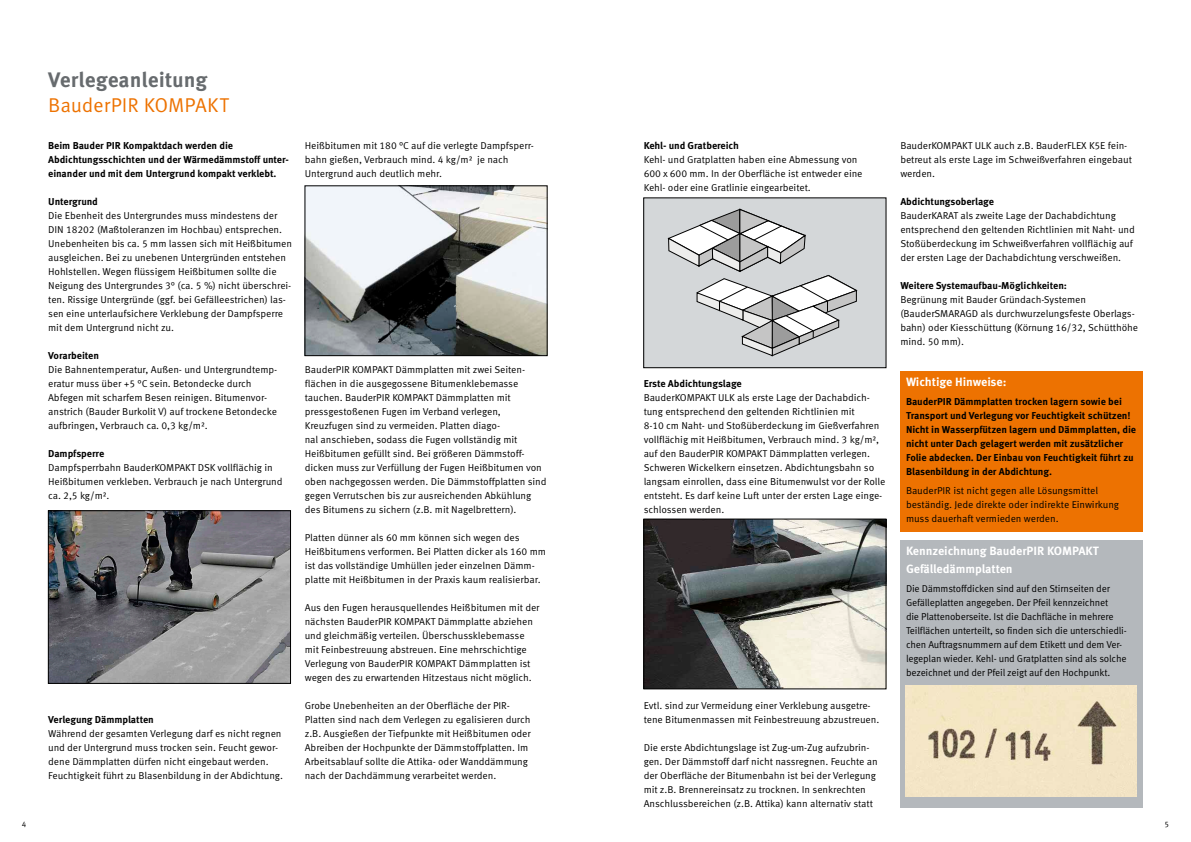
<style>
.page{position:relative;width:1191px;height:842px;background:#fff}
.page>*{position:absolute;margin:0;border:0;box-sizing:border-box;transform-origin:0 0}
.t1{font:700 21px "Meta Correspondence Pro";color:#676b6e}
.t2{font:20px "Meta Correspondence Pro";letter-spacing:-.005em;color:#ed7201}
.t3{font:700 12px/18px "Meta Correspondence Pro";letter-spacing:-.01em;color:#fff}
.t4{font:10px/14px "Meta Correspondence Pro";letter-spacing:-.01em;color:#000}
.t5{font:700 10px/14px "Meta Correspondence Pro";letter-spacing:-.01em;color:#000}
.t6{font:8px "Meta Correspondence Pro";color:#000}
</style>
<div class="page">
<img style="left:645px;top:521px;width:239px;height:166px">
<div style="left:643px;top:519px;width:243px;height:170px;border:1px solid #000"></div>
<img style="left:307px;top:188px;width:238px;height:166px">
<div style="left:305px;top:186px;width:242px;height:170px;border:1px solid #000"></div>
<div style="left:643px;top:198px;width:243px;height:170px;background:#d4d7d9"></div>
<svg style="left:668px;top:209px;width:189px;height:147px"></svg>
<div style="left:643px;top:198px;width:243px;height:170px;border:1px solid #000"></div>
<div style="left:900px;top:540px;width:242px;height:268px;background:#b4b8bc"></div>
<img style="left:905px;top:686px;width:231px;height:110px">
<div style="left:900px;top:371px;width:242px;height:160px;background:#ed7201"></div>
<img style="left:50px;top:513px;width:239px;height:168px">
<div style="left:48px;top:511px;width:243px;height:172px;border:1px solid #000"></div>
<h1 class="t1" style="left:48px;top:63px;width:161px">Verlegeanleitung</h1>
<h2 class="t2" style="left:48px;top:90px;width:182px">BauderPIR KOMPAKT</h2>
<p class="t5" style="left:48px;top:138px;width:242px">Beim Bauder PIR Kompaktdach werden die<br>Abdichtungsschichten und der Wärmedämmstoff unter&shy;einander und mit dem Untergrund kompakt verklebt.</p>
<p class="t5" style="left:48px;top:194px;width:51px">Untergrund</p>
<p class="t4" style="left:48px;top:208px;width:245px">Die Ebenheit des Untergrundes muss mindestens der DIN 18202 (Maßtoleranzen im Hochbau) entsprechen.<br>Unebenheiten bis ca. 5 mm lassen sich mit Heißbitumen ausgleichen. Bei zu unebenen Untergründen entstehen Hohlstellen. Wegen flüssigem Heißbitumen sollte die Neigung des Untergrundes 3° (ca. 5 %) nicht überschrei&shy;ten. Rissige Untergründe (ggf. bei Gefälleestrichen) las&shy;sen eine unterlaufsichere Verklebung der Dampfsperre mit dem Untergrund nicht zu.</p>
<p class="t5" style="left:48px;top:348px;width:52px">Vorarbeiten</p>
<p class="t4" style="left:48px;top:362px;width:231px">Die Bahnentemperatur, Außen- und Untergrundtemp&shy;eratur muss über +5 °C sein. Betondecke durch Abfegen mit scharfem Besen reinigen. Bitumenvor&shy;anstrich (Bauder Burkolit V) auf trockene Betondecke aufbringen, Verbrauch ca. 0,3 kg/m².</p>
<p class="t5" style="left:48px;top:446px;width:58px">Dampfsperre</p>
<p class="t4" style="left:48px;top:460px;width:236px">Dampfsperrbahn BauderKOMPAKT DSK vollflächig in<br>Heißbitumen verkleben. Verbrauch je nach Untergrund ca. 2,5 kg/m².</p>
<p class="t5" style="left:48px;top:712px;width:107px">Verlegung Dämmplatten</p>
<p class="t4" style="left:48px;top:726px;width:236px">Während der gesamten Verlegung darf es nicht regnen und der Untergrund muss trocken sein. Feucht gewor&shy;dene Dämmplatten dürfen nicht eingebaut werden.<br>Feuchtigkeit führt zu Blasenbildung in der Abdichtung.</p>
<p class="t4" style="left:305px;top:138px;width:231px">Heißbitumen mit 180 °C auf die verlegte Dampfsperr&shy;bahn gießen, Verbrauch mind. 4 kg/m² je nach<br>Untergrund auch deutlich mehr.</p>
<p class="t4" style="left:305px;top:362px;width:243px">BauderPIR KOMPAKT Dämmplatten mit zwei Seiten&shy;flächen in die ausgegossene Bitumenklebemasse tauchen. BauderPIR KOMPAKT Dämmplatten mit pressgestoßenen Fugen im Verband verlegen, Kreuzfugen sind zu vermeiden. Platten diago-<br>nal anschieben, sodass die Fugen vollständig mit Heißbitumen gefüllt sind. Bei größeren Dämmstoff&shy;dicken muss zur Verfüllung der Fugen Heißbitumen von oben nachgegossen werden. Die Dämmstoffplatten sind gegen Verrutschen bis zur ausreichenden Abkühlung des Bitumens zu sichern (z.B. mit Nagelbrettern).</p>
<p class="t4" style="left:305px;top:530px;width:243px">Platten dünner als 60 mm können sich wegen des Heißbitumens verformen. Bei Platten dicker als 160 mm ist das vollständige Umhüllen jeder einzelnen Dämm&shy;platte mit Heißbitumen in der Praxis kaum realisierbar.</p>
<p class="t4" style="left:305px;top:600px;width:236px">Aus den Fugen herausquellendes Heißbitumen mit der nächsten BauderPIR KOMPAKT Dämmplatte abziehen und gleichmäßig verteilen. Überschussklebemasse mit Feinbestreuung abstreuen. Eine mehrschichtige Verlegung von BauderPIR KOMPAKT Dämmplatten ist wegen des zu erwartenden Hitzestaus nicht möglich.</p>
<p class="t4" style="left:305px;top:698px;width:227px">Grobe Unebenheiten an der Oberfläche der PIR-Platten sind nach dem Verlegen zu egalisieren durch z.B. Ausgießen der Tiefpunkte mit Heißbitumen oder Abreiben der Hochpunkte der Dämmstoffplatten. Im Arbeitsablauf sollte die Attika- oder Wanddämmung nach der Dachdämmung verarbeitet werden.</p>
<p class="t5" style="left:643px;top:138px;width:97px">Kehl- und Gratbereich</p>
<p class="t4" style="left:643px;top:152px;width:220px">Kehl- und Gratplatten haben eine Abmessung von<br>600 x 600 mm. In der Oberfläche ist entweder eine<br>Kehl- oder eine Gratlinie eingearbeitet.</p>
<p class="t5" style="left:643px;top:376px;width:100px">Erste Abdichtungslage</p>
<p class="t4" style="left:643px;top:390px;width:243px">BauderKOMPAKT ULK als erste Lage der Dachabdich&shy;tung entsprechend den geltenden Richtlinien mit<br>8-10 cm Naht- und Stoßüberdeckung im Gießverfahren vollflächig mit Heißbitumen, Verbrauch mind. 3 kg/m², auf den BauderPIR KOMPAKT Dämmplatten verlegen.<br>Schweren Wickelkern einsetzen. Abdichtungsbahn so langsam einrollen, dass eine Bitumenwulst vor der Rolle entsteht. Es darf keine Luft unter der ersten Lage einge&shy;schlossen werden.</p>
<p class="t4" style="left:643px;top:698px;width:237px">Evtl. sind zur Vermeidung einer Verklebung ausgetre&shy;tene Bitumenmassen mit Feinbestreuung abzustreuen.</p>
<p class="t4" style="left:643px;top:740px;width:236px">Die erste Abdichtungslage ist Zug-um-Zug aufzubrin&shy;gen. Der Dämmstoff darf nicht nassregnen. Feuchte an der Oberfläche der Bitumenbahn ist bei der Verlegung mit z.B. Brennereinsatz zu trocknen. In senkrechten Anschlussbereichen (z.B. Attika) kann alternativ statt</p>
<p class="t4" style="left:900px;top:138px;width:233px">BauderKOMPAKT ULK auch z.B. BauderFLEX K5E fein&shy;betreut als erste Lage im Schweißverfahren eingebaut werden.</p>
<p class="t5" style="left:900px;top:194px;width:95px">Abdichtungsoberlage</p>
<p class="t4" style="left:900px;top:208px;width:236px">BauderKARAT als zweite Lage der Dachabdichtung entsprechend den geltenden Richtlinien mit Naht- und Stoßüberdeckung im Schweißverfahren vollflächig auf der ersten Lage der Dachabdichtung verschweißen.</p>
<p class="t5" style="left:900px;top:278px;width:168px">Weitere Systemaufbau-Möglichkeiten:</p>
<p class="t4" style="left:900px;top:292px;width:239px">Begrünung mit Bauder Gründach-Systemen (BauderSMARAGD als durchwurzelungsfeste Oberlags&shy;bahn) oder Kiesschüttung (Körnung 16/32, Schütthöhe mind. 50 mm).</p>
<p class="t3" style="left:906px;top:372px;width:102px">Wichtige Hinweise:</p>
<p class="t5" style="left:906px;top:393px;width:232px">BauderPIR Dämmplatten trocken lagern sowie bei Transport und Verlegung vor Feuchtigkeit schützen!<br>Nicht in Wasserpfützen lagern und Dämmplatten, die nicht unter Dach gelagert werden mit zusätzlicher Folie abdecken. Der Einbau von Feuchtigkeit führt zu Blasenbildung in der Abdichtung.</p>
<p class="t4" style="left:906px;top:482px;width:215px">BauderPIR ist nicht gegen alle Lösungsmittel beständig. Jede direkte oder indirekte Einwirkung muss dauerhaft vermieden werden.</p>
<p class="t3" style="left:906px;top:541px;width:194px">Kennzeichnung BauderPIR KOMPAKT<br>Gefälledämmplatten</p>
<p class="t4" style="left:906px;top:581px;width:222px">Die Dämmstoffdicken sind auf den Stirnseiten der Gefälleplatten angegeben. Der Pfeil kennzeichnet<br>die Plattenoberseite. Ist die Dachfläche in mehrere Teilflächen unterteilt, so finden sich die unterschiedli&shy;chen Auftragsnummern auf dem Etikett und dem Ver&shy;legeplan wieder. Kehl- und Gratplatten sind als solche bezeichnet und der Pfeil zeigt auf den Hochpunkt.</p>
<p class="t6" style="left:22px;top:818px;width:6px">4</p>
<p class="t6" style="left:1164px;top:818px;width:6px">5</p>
</div>
